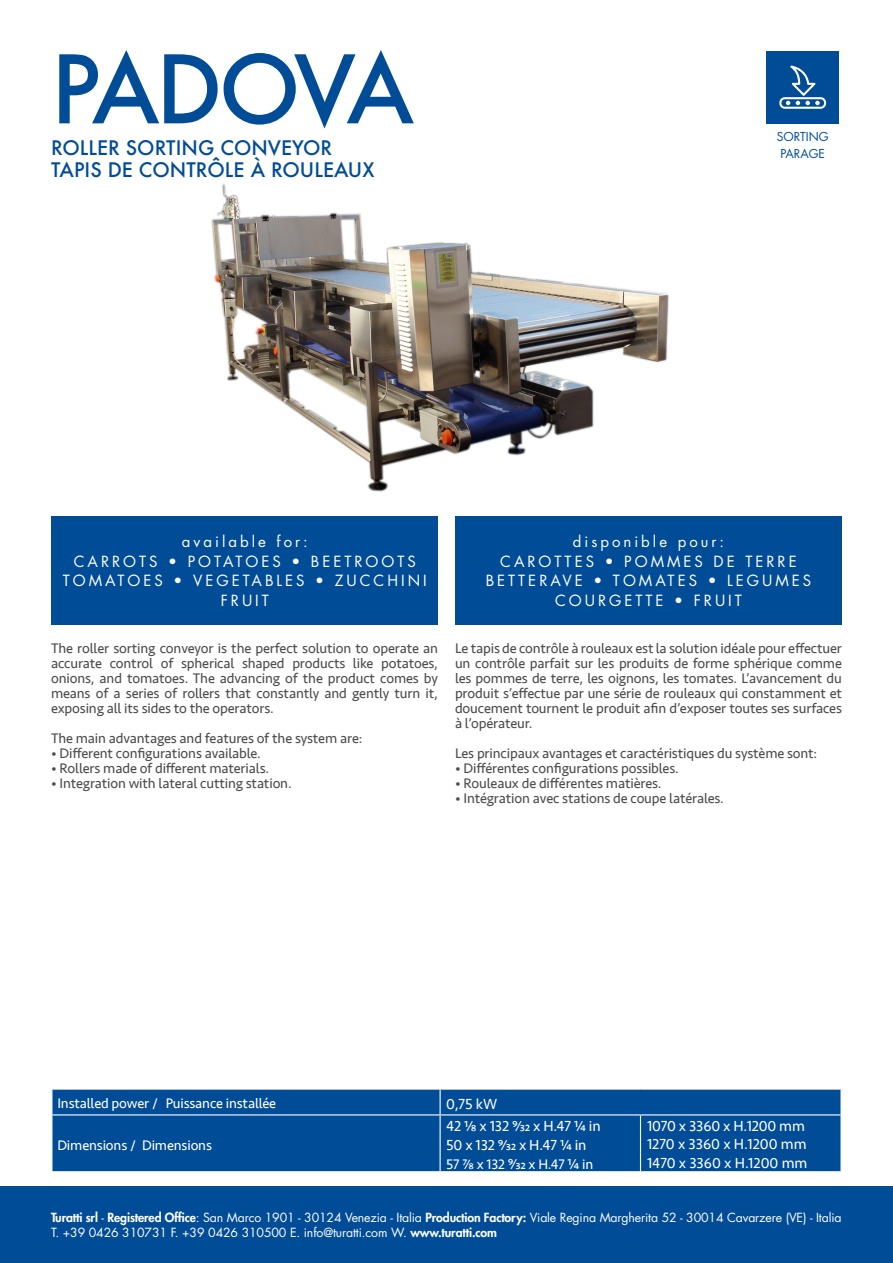
<style>
.page{position:relative;width:893px;height:1263px;background:#fff}
.page>*{position:absolute;margin:0;border:0;box-sizing:border-box;transform-origin:0 0}
.t1{font:500 91.5px "Futura";letter-spacing:-.075em;color:#004c97}
.denominazione{font:500 19.5px "Futura";color:#004c97}
.materie_prime{font:15px/19.5px "Futura Std";letter-spacing:.2em;color:#fff;text-align:center}
.t2{font:15px "Seravek";letter-spacing:-.01em;color:#fff}
.testo{font:14.25px/15px "Seravek";letter-spacing:-.01em;color:#4b4c4d;text-align:justify}
.elenco_puntato{font:14.25px/15px "Seravek";letter-spacing:-.01em;color:#4b4c4d;text-align:justify}
.t3{font:14.25px "Seravek";letter-spacing:-.01em;color:#fff}
.t4{font:12.3px "Futura Std";letter-spacing:-.01em;color:#fff}
.categoria{font:12px "Futura Std";color:#004c97}
.s1{font-size:15px}
.s2{font-weight:800}
</style>
<div class="page">
<div style="left:0;top:1186px;width:893px;height:77px;background:#004c97"></div>
<div style="left:455px;top:516px;width:387px;height:109px;background:#004c97"></div>
<div style="left:51px;top:516px;width:387px;height:109px;background:#004c97"></div>
<div style="left:52px;top:1089px;width:788px;height:82px;background:#004c97"></div>
<hr style="left:51px;top:1114px;width:389px;height:1px;background:#fff">
<hr style="left:440px;top:1114px;width:200px;height:1px;background:#fff">
<hr style="left:640px;top:1114px;width:202px;height:1px;background:#fff">
<svg style="left:440px;top:1089px;width:1px;height:82px"></svg>
<svg style="left:640px;top:1115px;width:1px;height:56px"></svg>
<svg style="left:840px;top:1115px;width:2px;height:56px"></svg>
<img style="left:211px;top:184px;width:458px;height:308px">
<div style="left:767px;top:51px;width:72px;height:72px;background:#004c97"></div>
<svg style="left:779px;top:66px;width:47px;height:43px"></svg>
<h1 class="t1" style="left:51px;top:27px;width:365px">PADOVA</h1>
<p class="denominazione" style="left:51px;top:134px;width:283px">ROLLER SORTING CONVEYOR</p>
<p class="denominazione" style="left:51px;top:156px;width:325px">TAPIS DE CONTRÔLE À ROULEAUX</p>
<p class="categoria" style="left:777px;top:129px;width:53px">SORTING</p>
<p class="categoria" style="left:780px;top:146px;width:46px">PARAGE</p>
<p class="materie_prime" style="left:182px;top:532px;width:127px">available for:</p>
<p class="materie_prime" style="left:63px;top:551px;width:365px">CARROTS • POTATOES • BEETROOTS<br>TOMATOES • VEGETABLES • ZUCCHINI<br>FRUIT</p>
<p class="elenco_puntato" style="left:51px;top:641px;width:388px">The roller sorting conveyor is the perfect solution to operate an accurate control of spherical shaped products like potatoes, onions, and tomatoes. The advancing of the product comes by means of a series of rollers that constantly and gently turn it, exposing all its sides to the operators.</p>
<p class="elenco_puntato" style="left:51px;top:731px;width:313px">The main advantages and features of the system are:</p>
<p class="testo" style="left:51px;top:746px;width:211px">• Different configurations available.</p>
<p class="testo" style="left:51px;top:761px;width:220px">• Rollers made of different materials.</p>
<p class="testo" style="left:51px;top:776px;width:242px">• Integration with lateral cutting station.</p>
<p class="materie_prime" style="left:573px;top:532px;width:153px">disponible pour:</p>
<p class="materie_prime" style="left:500px;top:551px;width:298px">CAROTTES • POMMES DE TERRE</p>
<p class="materie_prime" style="left:486px;top:571px;width:327px">BETTERAVE • TOMATES • LEGUMES<br>COURGETTE • FRUIT</p>
<p class="testo" style="left:455px;top:641px;width:388px">Le tapis de contrôle à rouleaux est la solution idéale pour effectuer un contrôle parfait sur les produits de forme sphérique comme les pommes de terre, les oignons, les tomates. L’avancement du produit s’effectue par une série de rouleaux qui constamment et doucement tournent le produit afin d’exposer toutes ses surfaces à l’opérateur.</p>
<p class="elenco_puntato" style="left:455px;top:746px;width:364px">Les principaux avantages et caractéristiques du système sont:</p>
<p class="testo" style="left:455px;top:761px;width:225px">• Différentes configurations possibles.</p>
<p class="testo" style="left:455px;top:776px;width:208px">• Rouleaux de différentes matières.</p>
<p class="testo" style="left:455px;top:791px;width:270px">• Intégration avec stations de coupe latérales.</p>
<p class="t3" style="left:166px;top:1092px;width:112px">Puissance installée</p>
<p class="t2" style="left:446px;top:1092px;width:53px">0,75 kW</p>
<p class="t3" style="left:57px;top:1092px;width:102px">Installed power /</p>
<p class="t3" style="left:57px;top:1134px;width:156px">Dimensions / Dimensions</p>
<p class="t2" style="left:446px;top:1114px;width:156px">42 1⁄8 x 132 9⁄32 x H.47 1⁄4 in</p>
<p class="t2" style="left:446px;top:1133px;width:142px">50 x 132 9⁄32 x H.47 1⁄4 in</p>
<p class="t3" style="left:446px;top:1153px;width:149px">57 7⁄8 x 132 <span class="s1">9⁄32</span> x H.47 <span class="s1">1⁄4</span> in</p>
<p class="t2" style="left:647px;top:1114px;width:159px">1070 x 3360 x H.1200 mm</p>
<p class="t2" style="left:647px;top:1132px;width:161px">1270 x 3360 x H.1200 mm</p>
<p class="t2" style="left:647px;top:1151px;width:162px">1470 x 3360 x H.1200 mm</p>
<p class="t4" style="left:51px;top:1210px;width:792px"><span class="s2">Turatti srl</span> - <span class="s2">Registered Office</span>: San Marco 1901 - 30124 Venezia - Italia <span class="s2">Production Factory:</span> Viale Regina Margherita 52 - 30014 Cavarzere (VE) - Italia</p>
<p class="t4" style="left:51px;top:1225px;width:447px">T. +39 0426 310731 F. +39 0426 310500 E. info@turatti.com W. <span class="s2">www.turatti.com</span></p>
</div>
